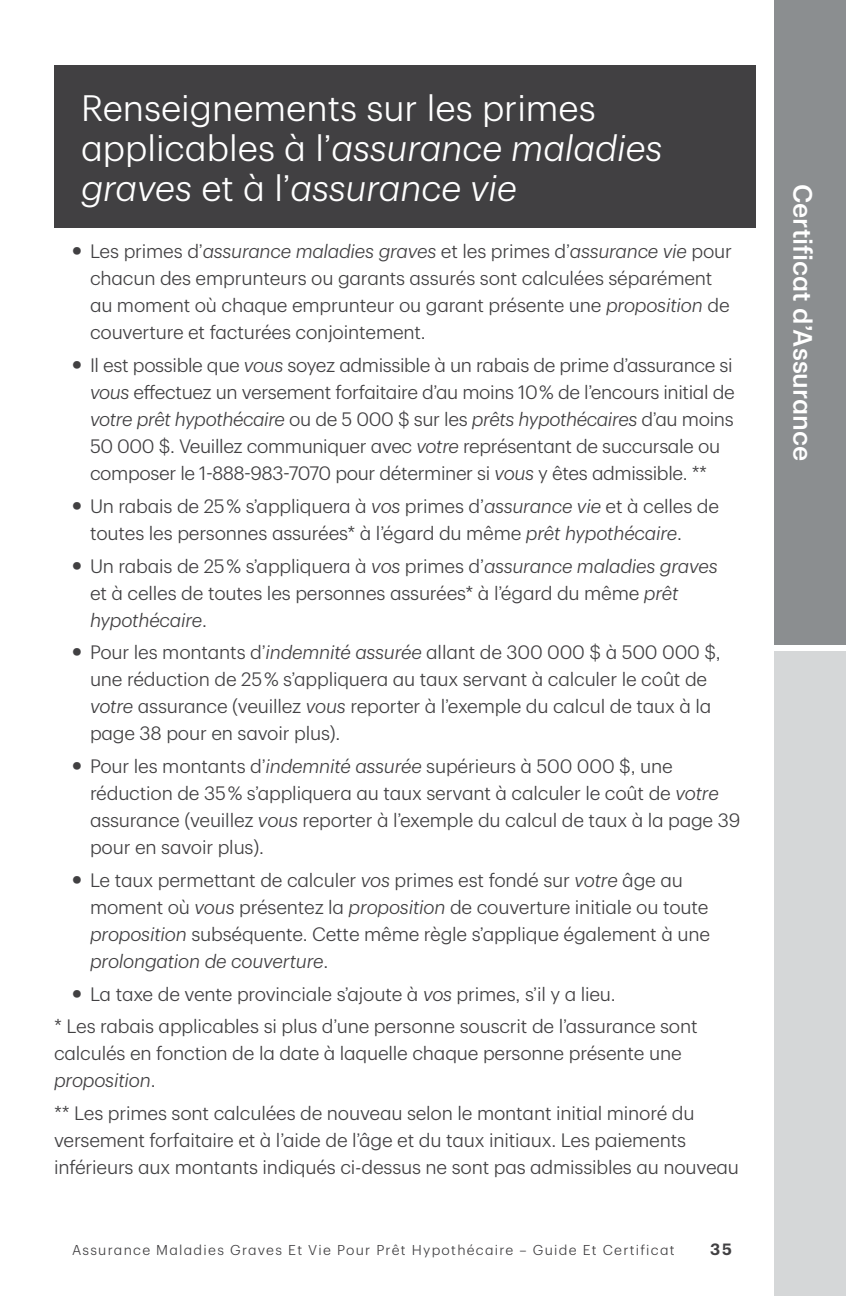
<style>
.page{position:relative;width:846px;height:1296px;background:#fff}
.page>*{position:absolute;margin:0;border:0;box-sizing:border-box;transform-origin:0 0}
.t1{font:300 36px/40px "TD Graphik";color:#fff}
.t2{font:500 26px "TD Graphik";color:#fff}
.t3{font:300 19px/27px "TD Graphik";letter-spacing:-.01em;color:#414042}
.t4{font:600 16px "TD Graphik";color:#414042}
.t5{font:300 14px "TD Graphik";letter-spacing:.09em;color:#414042}
.s1{font-style:italic}
.s2{font-weight:500;font-size:30px}
</style>
<div class="page">
<div style="left:774px;top:648px;width:72px;height:648px;background:#d5d7d8"></div>
<div style="left:774px;top:0;width:72px;height:648px;background:#8b8e90"></div>
<div style="left:774px;top:645px;width:72px;height:6px;background:#fff"></div>
<div style="left:54px;top:65px;width:702px;height:162px;background:#414042"></div>
<h1 class="t1" style="left:81px;top:85px;width:583px">Renseignements sur les primes applicables à l’<span class="s1">assurance maladies graves</span> et à l’<span class="s1">assurance vie</span></h1>
<p class="t3" style="left:90px;top:236px;width:644px;text-indent:-18px"><span class="s2">•</span> Les primes d’<span class="s1">assurance maladies graves</span> et les primes d’<span class="s1">assurance vie</span> pour chacun des emprunteurs ou garants assurés sont calculées séparément au moment où chaque emprunteur ou garant présente une <span class="s1">proposition</span> de couverture et facturées conjointement.</p>
<p class="t3" style="left:90px;top:350px;width:646px;text-indent:-18px"><span class="s2">•</span> Il est possible que <span class="s1">vous</span> soyez admissible à un rabais de prime d’assurance si <span class="s1">vous</span> effectuez un versement forfaitaire d’au moins 10 % de l’encours initial de <span class="s1">votre prêt hypothécaire</span> ou de 5 000 $ sur les <span class="s1">prêts hypothécaires</span> d’au moins 50 000 $. Veuillez communiquer avec <span class="s1">votre</span> représentant de succursale ou composer le 1-888-983-7070 pour déterminer si <span class="s1">vous</span> y êtes admissible. **</p>
<p class="t3" style="left:90px;top:491px;width:631px;text-indent:-18px"><span class="s2">•</span> Un rabais de 25 % s’appliquera à <span class="s1">vos</span> primes d’<span class="s1">assurance vie</span> et à celles de toutes les personnes assurées* à l’égard du même <span class="s1">prêt hypothécaire</span>.</p>
<p class="t3" style="left:90px;top:551px;width:629px;text-indent:-18px"><span class="s2">•</span> Un rabais de 25 % s’appliquera à <span class="s1">vos</span> primes d’<span class="s1">assurance maladies graves </span>et à celles de toutes les personnes assurées* à l’égard du même <span class="s1">prêt hypothécaire</span>.</p>
<p class="t3" style="left:90px;top:637px;width:632px;text-indent:-18px"><span class="s2">•</span> Pour les montants d’<span class="s1">indemnité assurée</span> allant de 300 000 $ à 500 000 $, une réduction de 25 % s’appliquera au taux servant à calculer le coût de <span class="s1">votre</span> assurance (veuillez <span class="s1">vous</span> reporter à l’exemple du calcul de taux à la page 38 pour en savoir plus).</p>
<p class="t3" style="left:90px;top:751px;width:652px;text-indent:-18px"><span class="s2">•</span> Pour les montants d’<span class="s1">indemnité assurée</span> supérieurs à 500 000 $, une réduction de 35 % s’appliquera au taux servant à calculer le coût de <span class="s1">votre </span>assurance (veuillez <span class="s1">vous</span> reporter à l’exemple du calcul de taux à la page 39 pour en savoir plus).</p>
<p class="t3" style="left:90px;top:865px;width:622px;text-indent:-18px"><span class="s2">•</span> Le taux permettant de calculer <span class="s1">vos</span> primes est fondé sur <span class="s1">votre</span> âge au moment où <span class="s1">vous</span> présentez la <span class="s1">proposition</span> de couverture initiale ou toute <span class="s1">proposition</span> subséquente. Cette même règle s’applique également à une <span class="s1">prolongation de couverture</span>.</p>
<p class="t3" style="left:54px;top:976px;width:645px;line-height:32.8px;text-indent:18px"><span class="s2">•</span> La taxe de vente provinciale s’ajoute à <span class="s1">vos</span> primes, s’il y a lieu.<br>* Les rabais applicables si plus d’une personne souscrit de l’assurance sont</p>
<p class="t3" style="left:54px;top:1038px;width:629px">calculés en fonction de la date à laquelle chaque personne présente une <span class="s1">proposition</span>.</p>
<p class="t3" style="left:54px;top:1098px;width:687px">** Les primes sont calculées de nouveau selon le montant initial minoré du versement forfaitaire et à l’aide de l’âge et du taux initiaux. Les paiements inférieurs aux montants indiqués ci-dessus ne sont pas admissibles au nouveau</p>
<p class="t5" style="left:72px;top:1240px;width:604px">Assurance Maladies Graves Et Vie Pour Prêt Hypothécaire – Guide Et Certificat</p>
<p class="t4" style="left:710px;top:1237px;width:23px">35</p>
<h2 class="t2" style="left:823px;top:184px;width:279px;rotate:90deg">Certificat d’Assurance</h2>
</div>
